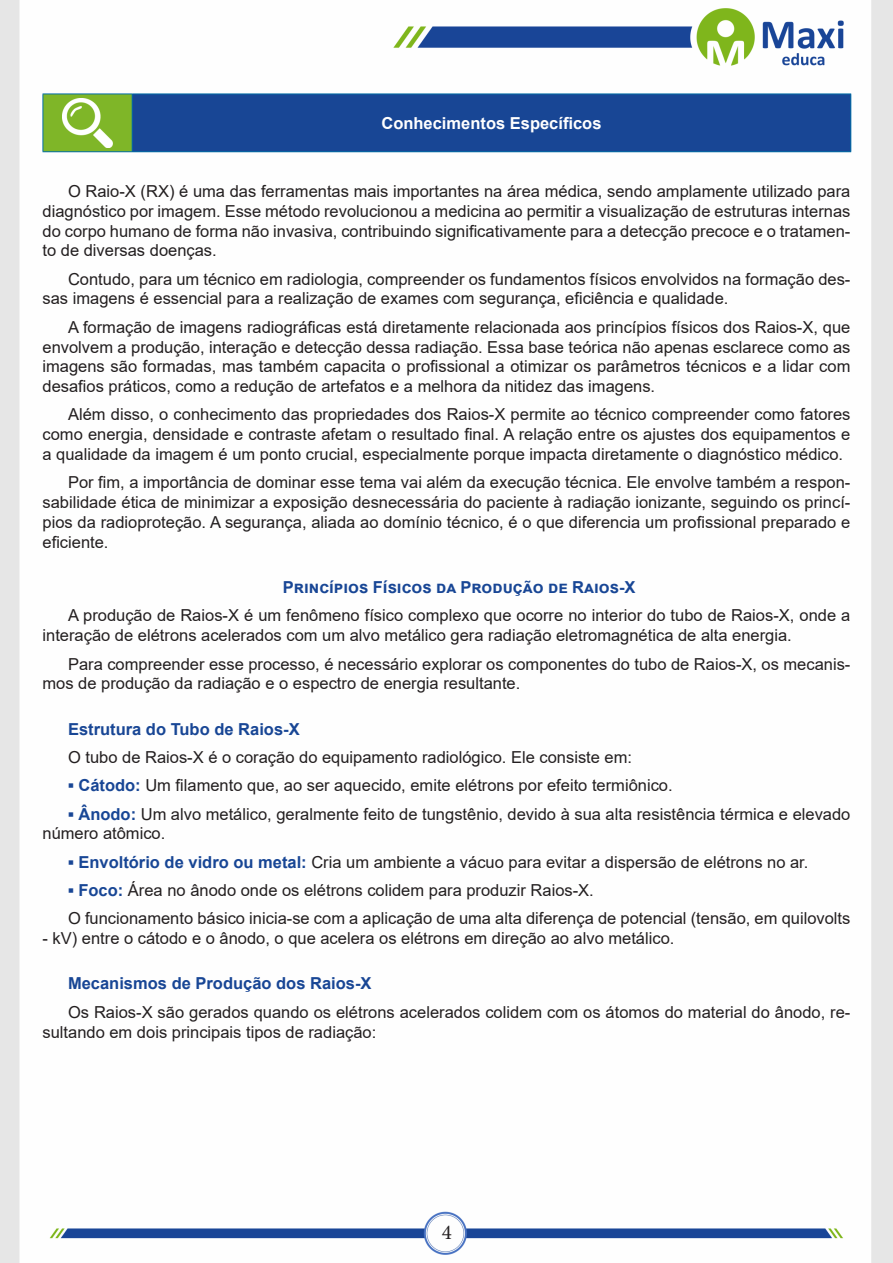
<style>
.page{position:relative;width:893px;height:1263px;background:#fff}
.page>*{position:absolute;margin:0;border:0;box-sizing:border-box;transform-origin:0 0}
.t1{font:21px "Minion Pro";color:#231f20}
.t2{font:16.5px/19.8px "Arial";color:#231f20}
.TITULO_DE_LEI{font:700 16.5px "Arial";color:#184695}
.CENTRALIZAR{font:700 16.5px "Arial";color:#fff}
.TOPICOS{font:700 16.5px "Arial";color:#184695}
.s1{font-weight:700;color:#184695}
</style>
<div class="page">
<img style="left:0;top:0;width:893px;height:1263px">
<div style="left:43px;top:94px;width:89px;height:58px;background:#7fb628"></div>
<div style="left:132px;top:94px;width:719px;height:58px;background:#184695"></div>
<hr style="left:43px;top:94px;width:89px;height:1px;background:#036ea6">
<hr style="left:43px;top:94px;width:1px;height:57px;background:#036ea6">
<hr style="left:43px;top:151px;width:89px;height:1px;background:#036ea6">
<hr style="left:132px;top:94px;width:719px;height:1px;background:#036ea6">
<hr style="left:132px;top:94px;width:1px;height:57px;background:#036ea6">
<hr style="left:850px;top:94px;width:1px;height:57px;background:#036ea6">
<hr style="left:132px;top:151px;width:719px;height:1px;background:#036ea6">
<img style="left:62px;top:98px;width:51px;height:49px">
<p class="CENTRALIZAR" style="left:381px;top:111px;width:222px">Conhecimentos Específicos</p>
<p class="t2" style="left:43px;top:181px;width:809px;text-align:justify;text-indent:26px">O Raio-X (RX) é uma das ferramentas mais importantes na área médica, sendo amplamente utilizado para diagnóstico por imagem. Esse método revolucionou a medicina ao permitir a visualização de estruturas internas do corpo humano de forma não invasiva, contribuindo significativamente para a detecção precoce e o tratamen&shy;to de diversas doenças.</p>
<p class="t2" style="left:43px;top:269px;width:809px;text-indent:26px">Contudo, para um técnico em radiologia, compreender os fundamentos físicos envolvidos na formação des&shy;sas imagens é essencial para a realização de exames com segurança, eficiência e qualidade.</p>
<p class="t2" style="left:43px;top:317px;width:809px;text-align:justify;text-indent:26px">A formação de imagens radiográficas está diretamente relacionada aos princípios físicos dos Raios-X, que envolvem a produção, interação e detecção dessa radiação. Essa base teórica não apenas esclarece como as imagens são formadas, mas também capacita o profissional a otimizar os parâmetros técnicos e a lidar com desafios práticos, como a redução de artefatos e a melhora da nitidez das imagens.</p>
<p class="t2" style="left:43px;top:405px;width:809px;text-align:justify;text-indent:26px">Além disso, o conhecimento das propriedades dos Raios-X permite ao técnico compreender como fatores como energia, densidade e contraste afetam o resultado final. A relação entre os ajustes dos equipamentos e a qualidade da imagem é um ponto crucial, especialmente porque impacta diretamente o diagnóstico médico.</p>
<p class="t2" style="left:43px;top:473px;width:809px;text-align:justify;text-indent:26px">Por fim, a importância de dominar esse tema vai além da execução técnica. Ele envolve também a respon&shy;sabilidade ética de minimizar a exposição desnecessária do paciente à radiação ionizante, seguindo os princí&shy;pios da radioproteção. A segurança, aliada ao domínio técnico, é o que diferencia um profissional preparado e eficiente.</p>
<p class="TITULO_DE_LEI" style="left:283px;top:576px;width:354px">Princípios Físicos da Produção de Raios-X</p>
<p class="t2" style="left:43px;top:606px;width:809px;text-indent:26px">A produção de Raios-X é um fenômeno físico complexo que ocorre no interior do tubo de Raios-X, onde a interação de elétrons acelerados com um alvo metálico gera radiação eletromagnética de alta energia.</p>
<p class="t2" style="left:43px;top:654px;width:809px;text-indent:26px">Para compreender esse processo, é necessário explorar os componentes do tubo de Raios-X, os mecanis&shy;mos de produção da radiação e o espectro de energia resultante.</p>
<p class="TOPICOS" style="left:68px;top:717px;width:233px">Estrutura do Tubo de Raios-X</p>
<p class="t2" style="left:68px;top:747px;width:566px">O tubo de Raios-X é o coração do equipamento radiológico. Ele consiste em:</p>
<p class="t2" style="left:68px;top:775px;width:606px"><span class="s1">▪ Cátodo:</span> Um filamento que, ao ser aquecido, emite elétrons por efeito termiônico.</p>
<p class="t2" style="left:43px;top:804px;width:809px;text-indent:26px"><span class="s1">▪ Ânodo:</span> Um alvo metálico, geralmente feito de tungstênio, devido à sua alta resistência térmica e elevado número atômico.</p>
<p class="t2" style="left:68px;top:852px;width:742px"><span class="s1">▪ Envoltório de vidro ou metal:</span> Cria um ambiente a vácuo para evitar a dispersão de elétrons no ar.</p>
<p class="t2" style="left:68px;top:880px;width:527px"><span class="s1">▪ Foco:</span> Área no ânodo onde os elétrons colidem para produzir Raios-X.</p>
<p class="t2" style="left:68px;top:908px;width:784px">O funcionamento básico inicia-se com a aplicação de uma alta diferença de potencial (tensão, em quilovolts</p>
<p class="t2" style="left:43px;top:928px;width:633px">- kV) entre o cátodo e o ânodo, o que acelera os elétrons em direção ao alvo metálico.</p>
<p class="TITULO_DE_LEI" style="left:68px;top:972px;width:305px">Mecanismos de Produção dos Raios-X</p>
<p class="t2" style="left:43px;top:1002px;width:809px;text-indent:26px">Os Raios-X são gerados quando os elétrons acelerados colidem com os átomos do material do ânodo, re&shy;sultando em dois principais tipos de radiação:</p>
<p class="t1" style="left:442px;top:1218px;width:12px">4</p>
</div>
